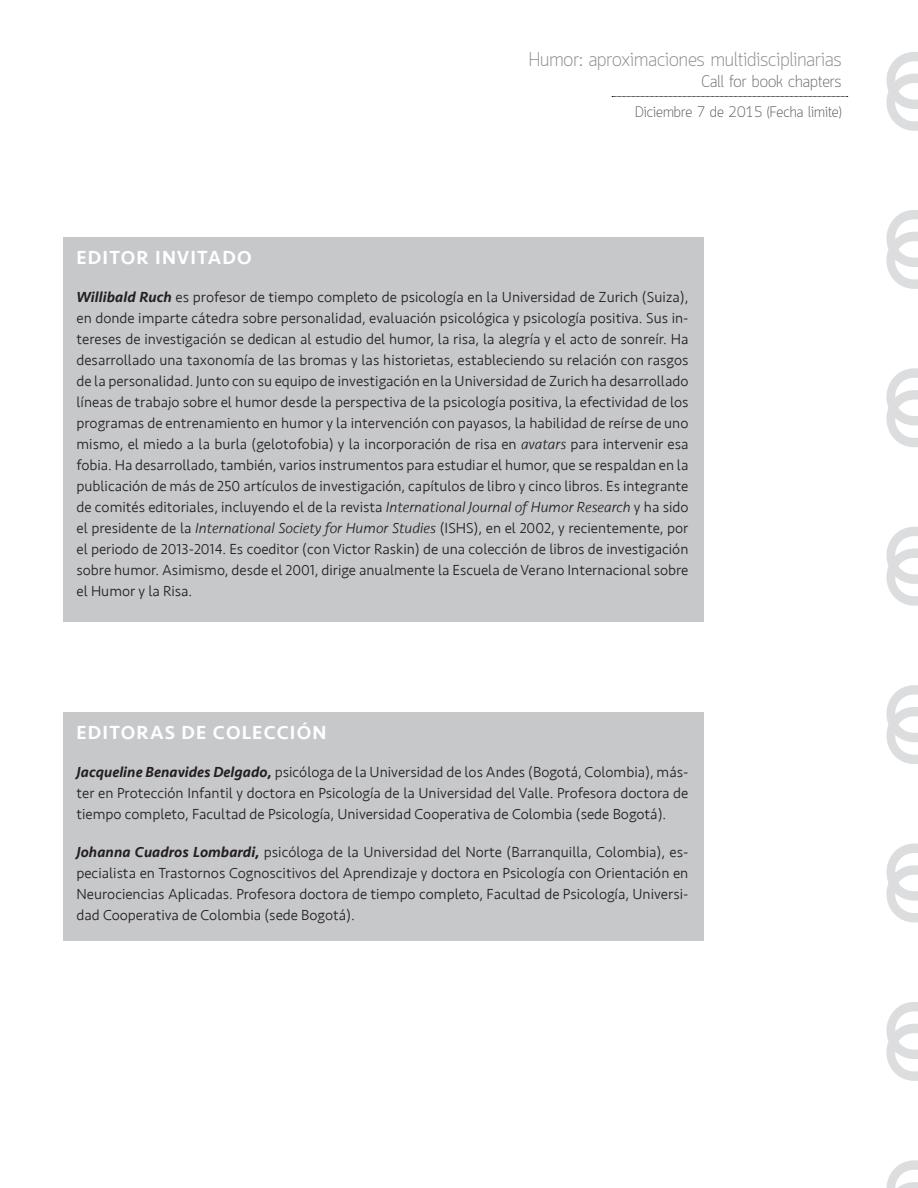
<style>
.page{position:relative;width:918px;height:1188px;background:#fff}
.page>*{position:absolute;margin:0;border:0;box-sizing:border-box;transform-origin:0 0}
.t1{font:300 19.5px "Quark";color:#8a8c8f}
.bloque_texto{font:500 19.5px "Seravek";letter-spacing:.06em;color:#fff}
.t2{font:300 16.5px "Quark";color:#6c6d70}
.bloque_texto-2{font:300 15px/21px "Seravek";color:#231f20;text-align:justify}
.t3{font:300 15px "Quark";color:#5a5a5d}
.s1{font-weight:500;font-style:italic}
.s2{font-style:italic}
</style>
<div class="page">
<svg style="left:886px;top:52px;width:32px;height:79px"></svg>
<svg style="left:886px;top:210px;width:32px;height:79px"></svg>
<svg style="left:886px;top:368px;width:32px;height:79px"></svg>
<svg style="left:886px;top:527px;width:32px;height:79px"></svg>
<svg style="left:886px;top:685px;width:32px;height:79px"></svg>
<svg style="left:886px;top:844px;width:32px;height:78px"></svg>
<svg style="left:886px;top:1002px;width:32px;height:79px"></svg>
<svg style="left:886px;top:1160px;width:32px;height:28px"></svg>
<svg style="left:612px;top:96px;width:236px;height:1px"></svg>
<div style="left:64px;top:238px;width:640px;height:384px;background:#c7c8ca"></div>
<div style="left:64px;top:713px;width:640px;height:228px;background:#c7c8ca"></div>
<h1 class="t1" style="left:529px;top:48px;width:314px">Humor: aproximaciones multidisciplinarias</h1>
<p class="t2" style="left:702px;top:72px;width:141px">Call for book chapters</p>
<p class="t3" style="left:635px;top:103px;width:208px">Diciembre 7 de 2015 (Fecha limite)</p>
<p class="bloque_texto" style="left:77px;top:245px;width:177px">EDITOR INVITADO</p>
<p class="bloque_texto-2" style="left:77px;top:287px;width:614px"><span class="s1">Willibald Ruch</span> es profesor de tiempo completo de psicología en la Universidad de Zurich (Suiza), en donde imparte cátedra sobre personalidad, evaluación psicológica y psicología positiva. Sus in&shy;tereses de investigación se dedican al estudio del humor, la risa, la alegría y el acto de sonreír. Ha desarrollado una taxonomía de las bromas y las historietas, estableciendo su relación con rasgos de la personalidad. Junto con su equipo de investigación en la Universidad de Zurich ha desarrollado líneas de trabajo sobre el humor desde la perspectiva de la psicología positiva, la efectividad de los programas de entrenamiento en humor y la intervención con payasos, la habilidad de reírse de uno mismo, el miedo a la burla (gelotofobia) y la incorporación de risa en <span class="s2">avatars</span> para intervenir esa fobia. Ha desarrollado, también, varios instrumentos para estudiar el humor, que se respaldan en la publicación de más de 250 artículos de investigación, capítulos de libro y cinco libros. Es integrante de comités editoriales, incluyendo el de la revista <span class="s2">International Journal of Humor Research</span> y ha sido el presidente de la <span class="s2">International Society for Humor Studies</span> (ISHS), en el 2002, y recientemente, por el periodo de 2013-2014. Es coeditor (con Victor Raskin) de una colección de libros de investigación sobre humor. Asimismo, desde el 2001, dirige anualmente la Escuela de Verano Internacional sobre el Humor y la Risa.</p>
<p class="bloque_texto" style="left:77px;top:721px;width:252px">EDITORAS DE COLECCIÓN</p>
<p class="bloque_texto-2" style="left:77px;top:762px;width:613px"><span class="s1">Jacqueline Benavides Delgado,</span> psicóloga de la Universidad de los Andes (Bogotá, Colombia), más&shy;ter en Protección Infantil y doctora en Psicología de la Universidad del Valle. Profesora doctora de tiempo completo, Facultad de Psicología, Universidad Cooperativa de Colombia (sede Bogotá).</p>
<p class="bloque_texto-2" style="left:77px;top:842px;width:613px"><span class="s1">Johanna Cuadros Lombardi,</span> psicóloga de la Universidad del Norte (Barranquilla, Colombia), es&shy;pecialista en Trastornos Cognoscitivos del Aprendizaje y doctora en Psicología con Orientación en Neurociencias Aplicadas. Profesora doctora de tiempo completo, Facultad de Psicología, Universi&shy;dad Cooperativa de Colombia (sede Bogotá).</p>
</div>
